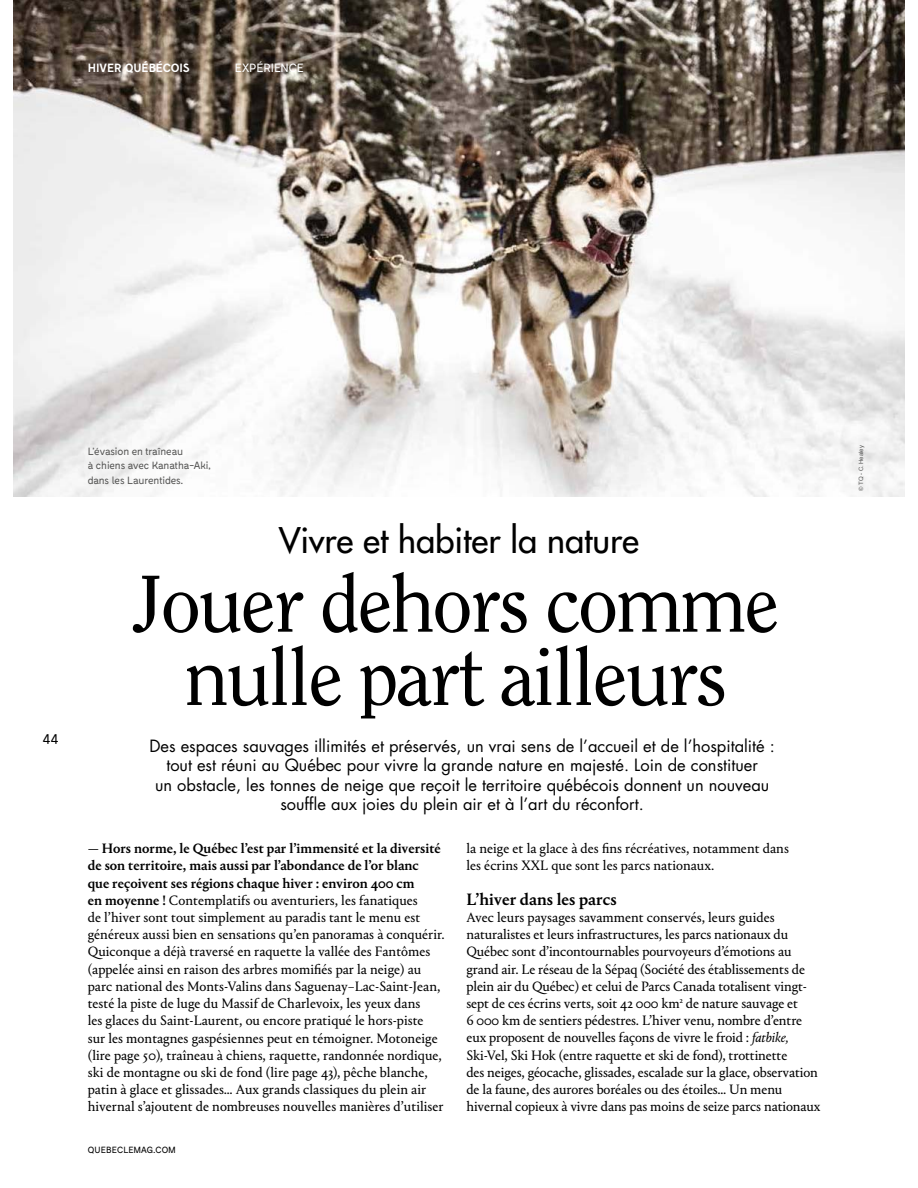
<style>
.page{position:relative;width:918px;height:1188px;background:#fff}
.page>*{position:absolute;margin:0;border:0;box-sizing:border-box;transform-origin:0 0}
.t1{font:79.95px/73.3px "Clearface LT";letter-spacing:-.03em;color:#000;text-align:center}
.t2{font:34.5px "Futura";color:#000}
.t3{font:500 17.25px "Portrait Text";color:#000}
.t4{font:16.5px/19.5px "Futura";color:#000;text-align:center}
.t5{font:14.25px/17.2px "Portrait Text";color:#000}
.t6{font:13.5px "Fabrik";color:#000}
.t7{font:700 12px "Fabrik";color:#fff}
.t8{font:12px "Fabrik";color:#fff}
.t9{font:10.5px/14.2px "Fabrik";color:#575756}
.t10{font:9px "Fabrik";letter-spacing:.01em;color:#000}
.t11{font:6px "Helvetica";color:#575756}
.s1{font-weight:500}
.s2{font-style:italic}
</style>
<div class="page">
<img style="left:13px;top:0;width:891px;height:496px">
<p class="t7" style="left:88px;top:63px;width:103px">HIVER QUÉBÉCOIS</p>
<p class="t8" style="left:235px;top:63px;width:71px">EXPÉRIENCE</p>
<p class="t6" style="left:43px;top:732px;width:17px">44</p>
<p class="t9" style="left:88px;top:445px;width:125px">L’évasion en traîneau<br>à chiens avec Kanatha-Aki, dans les Laurentides.</p>
<p class="t11" style="left:859px;top:491px;width:47px;rotate:-90deg">© TQ - C. Healey</p>
<h2 class="t2" style="left:279px;top:523px;width:362px">Vivre et habiter la nature</h2>
<h1 class="t1" style="left:132px;top:567px;width:649px">Jouer dehors comme nulle part ailleurs</h1>
<p class="t4" style="left:149px;top:737px;width:627px">Des espaces sauvages illimités et préservés, un vrai sens de l’accueil et de l’hospitalité : tout est réuni au Québec pour vivre la grande nature en majesté. Loin de constituer<br>un obstacle, les tonnes de neige que reçoit le territoire québécois donnent un nouveau souffle aux joies du plein air et à l’art du réconfort.</p>
<p class="t5" style="left:88px;top:841px;width:359px"><span class="s1">— Hors norme, le Québec l’est par l’immensité et la diversité de son territoire, mais aussi par l’abondance de l’or blanc<br>que reçoivent ses régions chaque hiver : environ 400 cm<br>en moyenne !</span> Contemplatifs ou aventuriers, les fanatiques<br>de l’hiver sont tout simplement au paradis tant le menu est généreux aussi bien en sensations qu’en panoramas à conquérir.<br>Quiconque a déjà traversé en raquette la vallée des Fantômes (appelée ainsi en raison des arbres momifiés par la neige) au parc national des Monts-Valins dans Saguenay–Lac-Saint-Jean, testé la piste de luge du Massif de Charlevoix, les yeux dans<br>les glaces du Saint-Laurent, ou encore pratiqué le hors-piste sur les montagnes gaspésiennes peut en témoigner. Motoneige (lire page 50), traîneau à chiens, raquette, randonnée nordique, ski de montagne ou ski de fond (lire page 43), pêche blanche, patin à glace et glissades… Aux grands classiques du plein air hivernal s’ajoutent de nombreuses nouvelles manières d’utiliser</p>
<p class="t5" style="left:466px;top:841px;width:324px">la neige et la glace à des fins récréatives, notamment dans les écrins XXL que sont les parcs nationaux.</p>
<p class="t3" style="left:466px;top:892px;width:152px">L’hiver dans les parcs</p>
<p class="t5" style="left:466px;top:910px;width:356px">Avec leurs paysages savamment conservés, leurs guides naturalistes et leurs infrastructures, les parcs nationaux du Québec sont d’incontournables pourvoyeurs d’émotions au grand air. Le réseau de la Sépaq (Société des établissements de plein air du Québec) et celui de Parcs Canada totalisent vingt&shy;sept de ces écrins verts, soit 42 000 km<sup>2</sup> de nature sauvage et<br>6 000 km de sentiers pédestres. L’hiver venu, nombre d’entre eux proposent de nouvelles façons de vivre le froid : <span class="s2">fatbike, </span>Ski-Vel, Ski Hok (entre raquette et ski de fond), trottinette<br>des neiges, géocache, glissades, escalade sur la glace, observation de la faune, des aurores boréales ou des étoiles… Un menu hivernal copieux à vivre dans pas moins de seize parcs nationaux</p>
<p class="t10" style="left:88px;top:1147px;width:89px">QUEBECLEMAG.COM</p>
</div>
